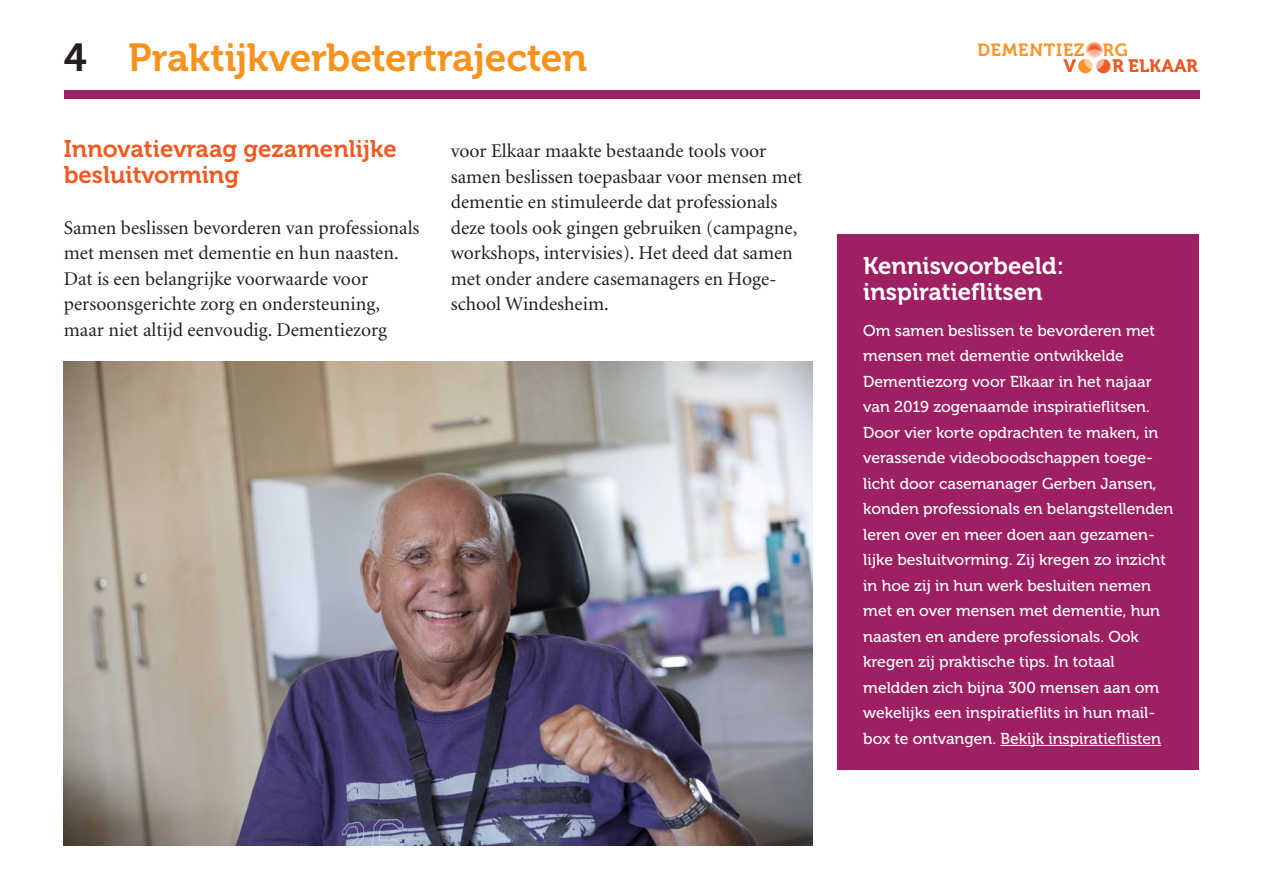
<style>
.page{position:relative;width:1263px;height:893px;background:#fff}
.page>*{position:absolute;margin:0;border:0;box-sizing:border-box;transform-origin:0 0}
.t1{font:39px "Museo 700";letter-spacing:-.01em;color:#f7931d}
.t2{font:24px/25.5px "Museo 700";color:#f15921}
.t3{font:24px/25.5px "Museo 700";color:#fff}
.t4{font:19.5px/25.5px "Minion";color:#231f20}
.t5{font:17.7px "Museo 700";letter-spacing:.05em;color:#f69323}
.t6{font:17.7px "Museo 700";letter-spacing:.05em;color:#f05923}
.t7{font:15.75px/25.5px "Museo 500";color:#fff}
.s1{color:#231f20}
</style>
<div class="page">
<div style="left:64px;top:90px;width:1135px;height:9px;background:#9e1f62"></div>
<svg style="left:1086px;top:41px;width:17px;height:17px"></svg>
<div style="left:1096px;top:59px;width:14px;height:14px;background:#ee5c25;border-radius:50%"></div>
<div style="left:1078px;top:59px;width:14px;height:14px;background:#f59523;border-radius:50%"></div>
<svg style="left:1084px;top:49px;width:20px;height:21px"></svg>
<img style="left:64px;top:361px;width:748px;height:485px">
<div style="left:838px;top:234px;width:361px;height:535px;background:#9e1f62"></div>
<hr style="left:1000px;top:745px;width:161px;height:1px;background:#fff">
<h1 class="t1" style="left:64px;top:36px;width:525px"><span class="s1">4</span> Praktijkverbetertrajecten</h1>
<p class="t5" style="left:977px;top:40px;width:152px">DEMENTIEZ RG</p>
<p class="t6" style="left:1064px;top:56px;width:14px">V</p>
<p class="t6" style="left:1112px;top:56px;width:87px">R ELKAAR</p>
<h2 class="t2" style="left:64px;top:137px;width:334px">Innovatievraag gezamenlijke besluitvorming</h2>
<p class="t4" style="left:64px;top:216px;width:357px">Samen beslissen bevorderen van professionals met mensen met dementie en hun naasten.<br>Dat is een belangrijke voorwaarde voor persoonsgerichte zorg en ondersteuning, maar niet altijd eenvoudig. Dementiezorg</p>
<p class="t4" style="left:451px;top:139px;width:353px">voor Elkaar maakte bestaande tools voor samen beslissen toepasbaar voor mensen met dementie en stimuleerde dat professionals deze tools ook gingen gebruiken (campagne, workshops, intervisies). Het deed dat samen met onder andere casemanagers en Hoge&shy;school Windesheim.</p>
<h2 class="t3" style="left:863px;top:254px;width:202px">Kennisvoorbeeld: inspiratieflitsen</h2>
<p class="t7" style="left:863px;top:318px;width:312px">Om samen beslissen te bevorderen met mensen met dementie ontwikkelde Dementiezorg voor Elkaar in het najaar van 2019 zogenaamde inspiratieflitsen.<br>Door vier korte opdrachten te maken, in verassende videoboodschappen toege&shy;licht door casemanager Gerben Jansen, konden professionals en belangstellenden leren over en meer doen aan gezamen&shy;lijke besluitvorming. Zij kregen zo inzicht in hoe zij in hun werk besluiten nemen met en over mensen met dementie, hun naasten en andere professionals. Ook kregen zij praktische tips. In totaal meldden zich bijna 300 mensen aan om wekelijks een inspiratieflits in hun mail&shy;box te ontvangen. Bekijk inspiratieflisten</p>
</div>
